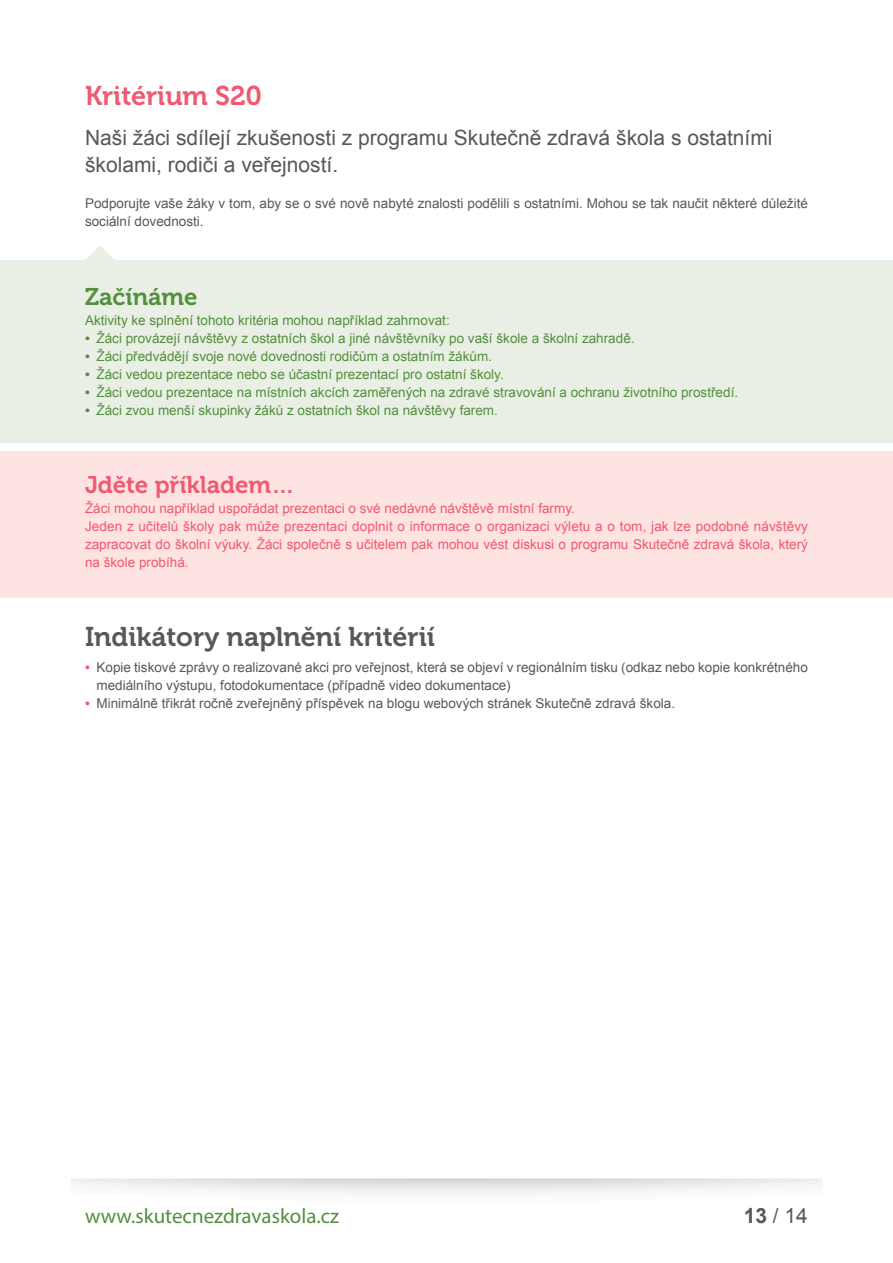
<style>
.page{position:relative;width:893px;height:1263px;background:#fff}
.page>*{position:absolute;margin:0;border:0;box-sizing:border-box;transform-origin:0 0}
.t1{font:27px "Museo 700";color:#57585a}
.t2{font:27px "Museo 700";color:#f05972}
.t3{font:24px "Museo 700";color:#f05972}
.t4{font:24px "Museo 700";color:#52903e}
.t5{font:21px/27px "Arial";color:#57585a}
.t6{font:21px "Myriad Pro";color:#52903e}
.t7{font:13.5px "Arial";color:#52903e}
.t8{font:13.5px/18px "Arial";color:#57585a}
.t9{font:13.5px/18px "Arial";color:#f05972}
.s1{font-weight:700}
.s2{font-weight:700;color:#f05972}
</style>
<div class="page">
<div style="left:0;top:260px;width:893px;height:183px;background:#e9efe4"></div>
<div style="left:0;top:451px;width:893px;height:146px;background:#fde3e2"></div>
<svg style="left:86px;top:246px;width:28px;height:14px"></svg>
<svg style="left:71px;top:1178px;width:751px;height:16px"></svg>
<h1 class="t2" style="left:85px;top:86px;width:179px">Kritérium S20</h1>
<h3 class="t5" style="left:85px;top:124px;width:689px">Naši žáci sdílejí zkušenosti z programu Skutečně zdravá škola s ostatními školami, rodiči a veřejností.</h3>
<p class="t8" style="left:85px;top:194px;width:724px">Podporujte vaše žáky v tom, aby se o své nově nabyté znalosti podělili s ostatními. Mohou se tak naučit některé důležité sociální dovednosti.</p>
<h2 class="t4" style="left:85px;top:288px;width:114px">Začínáme</h2>
<p class="t7" style="left:85px;top:312px;width:366px">Aktivity ke splnění tohoto kritéria mohou například zahrnovat:</p>
<p class="t7" style="left:85px;top:330px;width:551px"><span class="s1">•</span> Žáci provázejí návštěvy z ostatních škol a jiné návštěvníky po vaší škole a školní zahradě.</p>
<p class="t7" style="left:85px;top:348px;width:408px"><span class="s1">•</span> Žáci předvádějí svoje nové dovednosti rodičům a ostatním žákům.</p>
<p class="t7" style="left:85px;top:366px;width:420px"><span class="s1">•</span> Žáci vedou prezentace nebo se účastní prezentací pro ostatní školy.</p>
<p class="t7" style="left:85px;top:384px;width:655px"><span class="s1">•</span> Žáci vedou prezentace na místních akcích zaměřených na zdravé stravování a ochranu životního prostředí.</p>
<p class="t7" style="left:85px;top:402px;width:414px"><span class="s1">•</span> Žáci zvou menší skupinky žáků z ostatních škol na návštěvy farem.</p>
<h2 class="t3" style="left:85px;top:476px;width:211px">Jděte příkladem…</h2>
<p class="t9" style="left:85px;top:500px;width:724px">Žáci mohou například uspořádat prezentaci o své nedávné návštěvě místní farmy.<br>Jeden z učitelů školy pak může prezentaci doplnit o informace o organizaci výletu a o tom, jak lze podobné návštěvy zapracovat do školní výuky. Žáci společně s učitelem pak mohou vést diskusi o programu Skutečně zdravá škola, který na škole probíhá.</p>
<h1 class="t1" style="left:85px;top:627px;width:351px">Indikátory naplnění kritérií</h1>
<p class="t8" style="left:96px;top:659px;width:713px;text-indent:-11px"><span class="s2">•</span> Kopie tiskové zprávy o realizované akci pro veřejnost, která se objeví v regionálním tisku (odkaz nebo kopie konkrétného mediálního výstupu, fotodokumentace (případně video dokumentace)</p>
<p class="t8" style="left:85px;top:695px;width:592px"><span class="s2">•</span> Minimálně třikrát ročně zveřejněný příspěvek na blogu webových stránek Skutečně zdravá škola.</p>
<h3 class="t6" style="left:85px;top:1208px;width:256px">www.skutecnezdravaskola.cz</h3>
<h3 class="t5" style="left:744px;top:1202px;width:66px"><span class="s1">13</span> / 14</h3>
</div>
